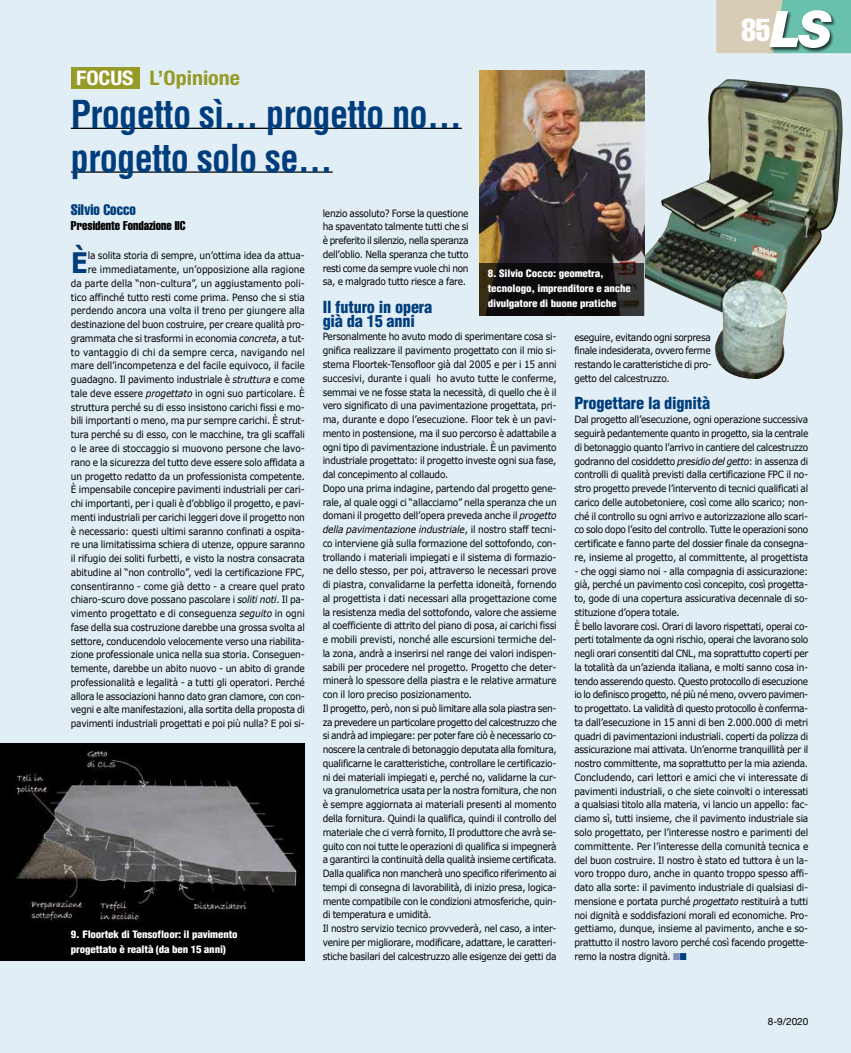
<style>
.page{position:relative;width:851px;height:1053px;background:#fff}
.page>*{position:absolute;margin:0;border:0;box-sizing:border-box;transform-origin:0 0}
.t1{font:italic 900 50.5px "Helvetica Neue";color:#fff}
.t2{font:700 condensed 37.5px/43.8px "Helvetica";letter-spacing:-.02em;color:#003d7c}
.t3{font:extra-condensed 31.25px "Helvetica";color:#fff}
.t4{font:700 28.25px "Verdana";color:#003d7c;scale:.9 1}
.t5{font:700 condensed 20px "Helvetica Neue";color:#969a27;scale:1.1 1}
.t6{font:900 condensed 16.25px/13.8px "Helvetica";letter-spacing:-.01em;color:#003d7c}
.t7{font:extra-condensed 15px "Helvetica";color:#003d7c}
.t8{font:extra-condensed 12.5px "Helvetica";color:#000}
.t9{font:10px/13.8px "Verdana";letter-spacing:-.025em;color:#000;scale:.9 1}
.t10{font:900 condensed 10px/15px "Helvetica";letter-spacing:-.015em;color:#fff;scale:1.1 1}
.t11{font:10px "Helvetica Neue";color:#000}
.s1{color:#fff}
.s2{font-style:italic}
.s3{color:#808eba}
.s4{color:#003d7c}
</style>
<div class="page">
<div style="left:0;top:0;width:850px;height:1052px;background:#e2eef6"></div>
<svg style="left:716px;top:0;width:134px;height:53px;background:#b5c9b3"></svg>
<div style="left:71px;top:68px;width:68px;height:21px;background:#969a27"></div>
<hr style="left:71px;top:128px;width:391px;height:1px;background:#000">
<hr style="left:71px;top:171px;width:262px;height:2px;background:#000">
<img style="left:0;top:743px;width:305px;height:217px">
<img style="left:644px;top:79px;width:199px;height:300px">
<img style="left:479px;top:71px;width:165px;height:192px">
<div style="left:768px;top:9px;width:67px;height:44px;background:#000;opacity:.75"></div>
<svg style="left:479px;top:263px;width:165px;height:52px;background:#161312"></svg>
<h3 class="t5" style="left:76px;top:65px;width:150px"><span class="s1">FOCUS</span> L’Opinione</h3>
<h2 class="t2" style="left:71px;top:92px;width:392px">Progetto sì... progetto no... progetto solo se...</h2>
<h1 class="t1" style="left:769px;top:-2px;width:64px">LS</h1>
<h3 class="t3" style="left:741px;top:10px;width:31px">85</h3>
<h3 class="t7" style="left:71px;top:200px;width:66px">Silvio Cocco</h3>
<p class="t8" style="left:71px;top:218px;width:116px">Presidente Fondazione IIC</p>
<h3 class="t4" style="left:71px;top:245px;width:21px">È</h3>
<p class="t9" style="left:71px;top:249px;width:261px;text-align:right">la solita storia di sempre, un’ottima idea da attua-<br>re immediatamente, un’opposizione alla ragione<br>da parte della “non-cultura”, un aggiustamento poli&shy;tico affinché tutto resti come prima. Penso che si stia perdendo ancora una volta il treno per giungere alla destinazione del buon costruire, per creare qualità pro&shy;grammata che si trasformi in economia <span class="s2">concreta</span>, a tut&shy;to vantaggio di chi da sempre cerca, navigando nel mare dell’incompetenza e del facile equivoco, il facile guadagno. Il pavimento industriale è <span class="s2">struttura</span> e come tale deve essere <span class="s2">progettato</span> in ogni suo particolare. È struttura perché su di esso insistono carichi fissi e mo&shy;bili importanti o meno, ma pur sempre carichi. È strut&shy;tura perché su di esso, con le macchine, tra gli scaffali o le aree di stoccaggio si muovono persone che lavo&shy;rano e la sicurezza del tutto deve essere solo affidata a un progetto redatto da un professionista competente.<br>È impensabile concepire pavimenti industriali per cari&shy;chi importanti, per i quali è d’obbligo il progetto, e pavi&shy;menti industriali per carichi leggeri dove il progetto non è necessario: questi ultimi saranno confinati a ospita&shy;re una limitatissima schiera di utenze, oppure saranno il rifugio dei soliti furbetti, e visto la nostra consacrata abitudine al “non controllo”, vedi la certificazione FPC, consentiranno - come già detto - a creare quel prato chiaro-scuro dove possano pascolare i <span class="s2">soliti noti</span>. Il pa&shy;vimento progettato e di conseguenza <span class="s2">seguito</span> in ogni fase della sua costruzione darebbe una grossa svolta al settore, conducendolo velocemente verso una riabilita&shy;zione professionale unica nella sua storia. Conseguen&shy;temente, darebbe un abito nuovo - un abito di grande professionalità e legalità - a tutti gli operatori. Perché allora le associazioni hanno dato gran clamore, con con&shy;vegni e alte manifestazioni, alla sortita della proposta di pavimenti industriali progettati e poi più nulla? E poi si-</p>
<p class="t10" style="left:71px;top:926px;width:153px">9. Floortek di Tensofloor: il pavimento progettato è realtà (da ben 15 anni)</p>
<p class="t9" style="left:322px;top:206px;width:164px;text-align:justify">lenzio assoluto? Forse la questione ha spaventato talmente tutti che si è preferito il silenzio, nella speranza dell’oblio. Nella speranza che tutto resti come da sempre vuole chi non sa, e malgrado tutto riesce a fare.</p>
<h3 class="t6" style="left:322px;top:300px;width:111px">Il futuro in opera già da 15 anni</h3>
<p class="t9" style="left:322px;top:330px;width:261px">Personalmente ho avuto modo di sperimentare cosa si&shy;gnifica realizzare il pavimento progettato con il mio si&shy;stema Floortek-Tensofloor già dal 2005 e per i 15 anni succesivi, durante i quali ho avuto tutte le conferme, semmai ve ne fosse stata la necessità, di quello che è il vero significato di una pavimentazione progettata, pri&shy;ma, durante e dopo l’esecuzione. Floor tek è un pavi&shy;mento in postensione, ma il suo percorso è adattabile a ogni tipo di pavimentazione industriale. È un pavimento industriale progettato: il progetto investe ogni sua fase, dal concepimento al collaudo.<br>Dopo una prima indagine, partendo dal progetto gene&shy;rale, al quale oggi ci “allacciamo” nella speranza che un domani il progetto dell’opera preveda anche il <span class="s2">progetto della pavimentazione industriale</span>, il nostro staff tecni&shy;co interviene già sulla formazione del sottofondo, con&shy;trollando i materiali impiegati e il sistema di formazio&shy;ne dello stesso, per poi, attraverso le necessari prove di piastra, convalidarne la perfetta idoneità, fornendo al progettista i dati necessari alla progettazione come la resistenza media del sottofondo, valore che assieme al coefficiente di attrito del piano di posa, ai carichi fissi e mobili previsti, nonché alle escursioni termiche del&shy;la zona, andrà a inserirsi nel range dei valori indispen&shy;sabili per procedere nel progetto. Progetto che deter&shy;minerà lo spessore della piastra e le relative armature con il loro preciso posizionamento.<br>Il progetto, però, non si può limitare alla sola piastra sen&shy;za prevedere un particolare progetto del calcestruzzo che si andrà ad impiegare: per poter fare ciò è necessario co&shy;noscere la centrale di betonaggio deputata alla fornitura, qualificarne le caratteristiche, controllare le certificazio&shy;ni dei materiali impiegati e, perché no, validarne la cur&shy;va granulometrica usata per la nostra fornitura, che non è sempre aggiornata ai materiali presenti al momento della fornitura. Quindi la qualifica, quindi il controllo del materiale che ci verrà fornito, Il produttore che avrà se&shy;guito con noi tutte le operazioni di qualifica si impegnerà a garantirci la continuità della qualità insieme certificata.<br>Dalla qualifica non mancherà uno specifico riferimento ai tempi di consegna di lavorabilità, di inizio presa, logica&shy;mente compatibile con le condizioni atmosferiche, quin&shy;di temperatura e umidità.<br>Il nostro servizio tecnico provvederà, nel caso, a inter&shy;venire per migliorare, modificare, adattare, le caratteri&shy;stiche basilari del calcestruzzo alle esigenze dei getti da</p>
<p class="t10" style="left:487px;top:266px;width:132px">8. Silvio Cocco: geometra, tecnologo, imprenditore e anche divulgatore di buone pratiche</p>
<p class="t9" style="left:574px;top:330px;width:154px">eseguire, evitando ogni sorpresa finale indesiderata, ovvero ferme restando le caratteristiche di pro&shy;getto del calcestruzzo.</p>
<h3 class="t6" style="left:574px;top:396px;width:137px">Progettare la dignità</h3>
<p class="t9" style="left:574px;top:412px;width:261px;text-align:justify">Dal progetto all’esecuzione, ogni operazione successiva seguirà pedantemente quanto in progetto, sia la centrale di betonaggio quanto l’arrivo in cantiere del calcestruzzo godranno del cosiddetto <span class="s2">presidio del getto</span>: in assenza di controlli di qualità previsti dalla certificazione FPC il no&shy;stro progetto prevede l’intervento di tecnici qualificati al carico delle autobetoniere, così come allo scarico; non&shy;ché il controllo su ogni arrivo e autorizzazione allo scari&shy;co solo dopo l’esito del controllo. Tutte le operazioni sono certificate e fanno parte del dossier finale da consegna&shy;re, insieme al progetto, al committente, al progettista</p>
<p class="t9" style="left:574px;top:564px;width:261px">- che oggi siamo noi - alla compagnia di assicurazione: già, perché un pavimento così concepito, così progetta&shy;to, gode di una copertura assicurativa decennale di so&shy;stituzione d’opera totale.<br>È bello lavorare cosi. Orari di lavoro rispettati, operai co&shy;perti totalmente da ogni rischio, operai che lavorano solo negli orari consentiti dal CNL, ma soprattutto coperti per la totalità da un’azienda italiana, e molti sanno cosa in&shy;tendo asserendo questo. Questo protocollo di esecuzione io lo definisco progetto, né più né meno, ovvero pavimen&shy;to progettato. La validità di questo protocollo è conferma&shy;ta dall’esecuzione in 15 anni di ben 2.000.000 di metri quadri di pavimentazioni industriali. coperti da polizza di assicurazione mai attivata. Un’enorme tranquillità per il nostro committente, ma soprattutto per la mia azienda.<br>Concludendo, cari lettori e amici che vi interessate di pavimenti industriali, o che siete coinvolti o interessati a qualsiasi titolo alla materia, vi lancio un appello: fac&shy;ciamo sì, tutti insieme, che il pavimento industriale sia solo progettato, per l’interesse nostro e parimenti del committente. Per l’interesse della comunità tecnica e del buon costruire. Il nostro è stato ed tuttora è un la&shy;voro troppo duro, anche in quanto troppo spesso affi&shy;dato alla sorte: il pavimento industriale di qualsiasi di&shy;mensione e portata purché <span class="s2">progettato</span> restituirà a tutti noi dignità e soddisfazioni morali ed economiche. Pro&shy;gettiamo, dunque, insieme al pavimento, anche e so&shy;prattutto il nostro lavoro perché così facendo progette&shy;remo la nostra dignità. <span class="s3">■</span><span class="s4">■</span></p>
<p class="t11" style="left:767px;top:1015px;width:42px">8-9/2020</p>
</div>
